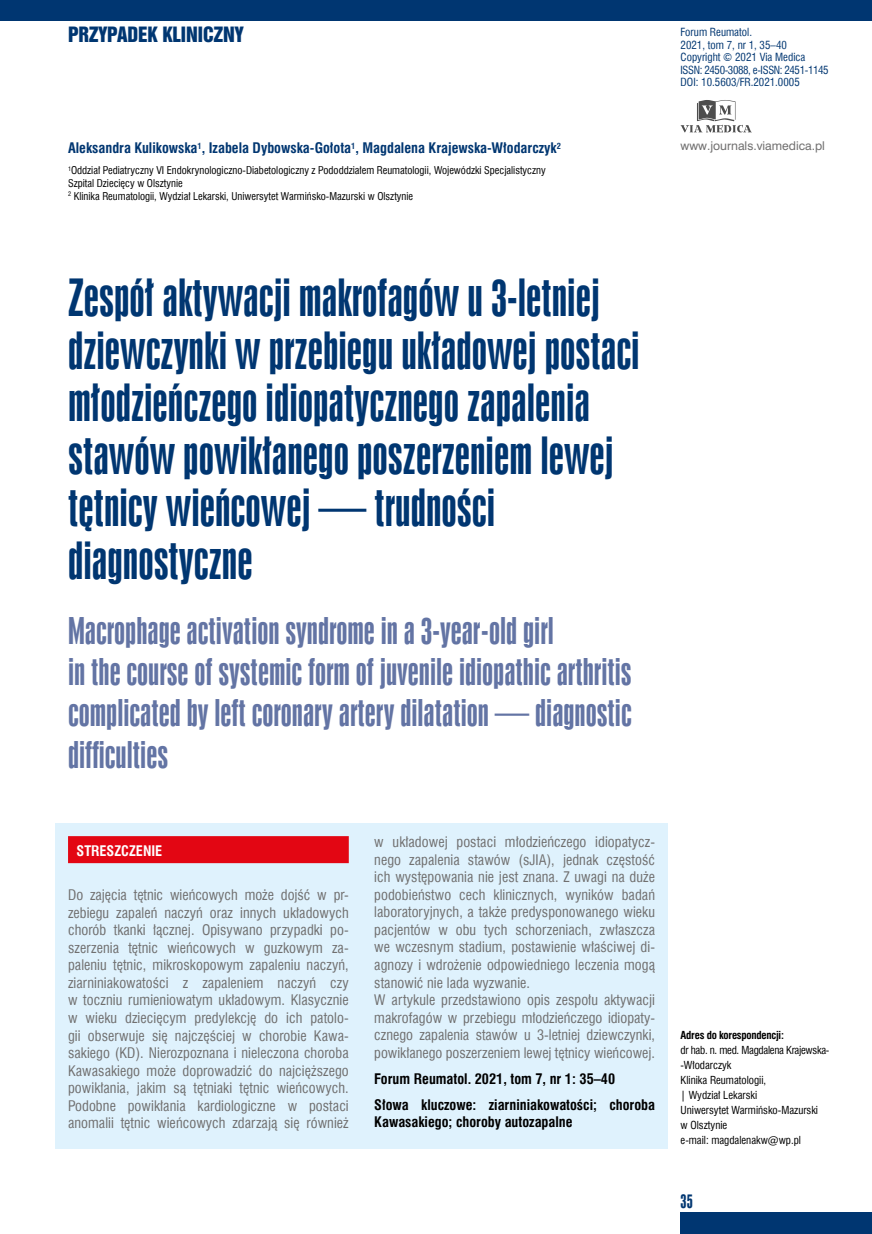
<style>
.page{position:relative;width:872px;height:1234px;background:#fff}
.page>*{position:absolute;margin:0;border:0;box-sizing:border-box;transform-origin:0 0}
.t1{font:48px/52.5px "Swis 924 EU";color:#003671}
.t2{font:34.5px/41.4px "Swis 924 EU";color:#6374a4}
.t3{font:19.35px "Swis 921 EU";color:#003671}
.t4{font:18px "Swis 924 EU";color:#003671}
.t5{font:14.25px/17.5px "Swis 721 Cn EU";letter-spacing:.005em;color:#706f6f;text-align:justify}
.t6{font:700 14.25px/26.1px "Swis 721 Cn EU";color:#000}
.t7{font:700 14.25px "Swis 721 Cn EU";color:#003671}
.t8{font:700 14.25px "Swis 721 Cn EU";color:#fff}
.t9{font:11.25px "Swis 721 PL";color:#706f6f}
.t10{font:10.95px/12.6px "Swis 721 Cn EU";color:#003671}
.t11{font:10.8px/15px "Swis 721 Cn EU";color:#000}
.t12{font:700 10.8px "Swis 721 Cn EU";letter-spacing:-.02em;color:#000}
.t13{font:10.5px/12.6px "Swis 721 Cn EU";color:#000}
</style>
<div class="page">
<div style="left:680px;top:1212px;width:192px;height:21px;background:#003671"></div>
<div style="left:0;top:0;width:872px;height:21px;background:#003671"></div>
<svg style="left:680px;top:100px;width:71px;height:33px"></svg>
<div style="left:55px;top:823px;width:613px;height:325px;background:#dff2fd"></div>
<div style="left:68px;top:836px;width:281px;height:27px;background:#e30613"></div>
<h3 class="t3" style="left:68px;top:22px;width:177px">PRZYPADEK KLINICZNY</h3>
<p class="t7" style="left:68px;top:139px;width:494px">Aleksandra Kulikowska<sup>1</sup>, Izabela Dybowska-Gołota<sup>1</sup>, Magdalena Krajewska-Włodarczyk<sup>2</sup></p>
<p class="t13" style="left:68px;top:164px;width:479px"><sup>1</sup>Oddział Pediatryczny VI Endokrynologiczno-Diabetologiczny z Pododdziałem Reumatologii, Wojewódzki Specjalistyczny<br>Szpital Dziecięcy w Olsztynie<br><sup>2</sup> Klinika Reumatologii, Wydział Lekarski, Uniwersytet Warmińsko-Mazurski w Olsztynie</p>
<p class="t10" style="left:680px;top:26px;width:150px">Forum Reumatol.<br>2021, tom 7, nr 1, 35–40<br>Copyright © 2021 Via Medica<br>ISSN: 2450-3088, e-ISSN: 2451-1145<br>DOI: 10.5603/FR.2021.0005</p>
<p class="t9" style="left:680px;top:138px;width:146px">www.journals.viamedica.pl</p>
<h1 class="t1" style="left:68px;top:272px;width:573px">Zespół aktywacji makrofagów u 3-letniej dziewczynki w przebiegu układowej postaci młodzieńczego idiopatycznego zapalenia stawów powikłanego poszerzeniem lewej tętnicy wieńcowej — trudności diagnostyczne</h1>
<h2 class="t2" style="left:68px;top:609px;width:565px">Macrophage activation syndrome in a 3-year-old girl<br>in the course of systemic form of juvenile idiopathic arthritis complicated by left coronary artery dilatation — diagnostic difficulties</h2>
<p class="t8" style="left:77px;top:841px;width:87px">STRESZCZENIE</p>
<p class="t5" style="left:68px;top:885px;width:282px">Do zajęcia tętnic wieńcowych może dojść w pr&shy;zebiegu zapaleń naczyń oraz innych układowych chorób tkanki łącznej. Opisywano przypadki po&shy;szerzenia tętnic wieńcowych w guzkowym za&shy;paleniu tętnic, mikroskopowym zapaleniu naczyń, ziarniniakowatości z zapaleniem naczyń czy w toczniu rumieniowatym układowym. Klasycznie w wieku dziecięcym predylekcję do ich patolo&shy;gii obserwuje się najczęściej w chorobie Kawa&shy;sakiego (KD). Nierozpoznana i nieleczona choroba Kawasakiego może doprowadzić do najcięższego powikłania, jakim są tętniaki tętnic wieńcowych.<br>Podobne powikłania kardiologiczne w postaci anomalii tętnic wieńcowych zdarzają się również</p>
<p class="t5" style="left:374px;top:832px;width:282px;text-align:left">w układowej postaci młodzieńczego idiopatycz&shy;nego zapalenia stawów (sJIA), jednak częstość ich występowania nie jest znana. Z uwagi na duże podobieństwo cech klinicznych, wyników badań laboratoryjnych, a także predysponowanego wieku pacjentów w obu tych schorzeniach, zwłaszcza we wczesnym stadium, postawienie właściwej di&shy;agnozy i wdrożenie odpowiedniego leczenia mogą stanowić nie lada wyzwanie.<br>W artykule przedstawiono opis zespołu aktywacji makrofagów w przebiegu młodzieńczego idiopaty&shy;cznego zapalenia stawów u 3-letniej dziewczynki, powikłanego poszerzeniem lewej tętnicy wieńcowej.</p>
<p class="t6" style="left:374px;top:1065px;width:282px">Forum Reumatol. 2021, tom 7, nr 1: 35–40<br>Słowa kluczowe: ziarniniakowatości; choroba</p>
<p class="t6" style="left:374px;top:1109px;width:200px">Kawasakiego; choroby autozapalne</p>
<p class="t12" style="left:680px;top:1027px;width:105px">Adres do korespondencji:</p>
<p class="t11" style="left:680px;top:1041px;width:150px">dr hab. n. med. Magdalena Krajewska--Włodarczyk<br>Klinika Reumatologii,<br>| Wydział Lekarski<br>Uniwersytet Warmińsko-Mazurski<br>w Olsztynie<br>e-mail: magdalenakw@wp.pl</p>
<p class="t4" style="left:680px;top:1190px;width:14px">35</p>
</div>
